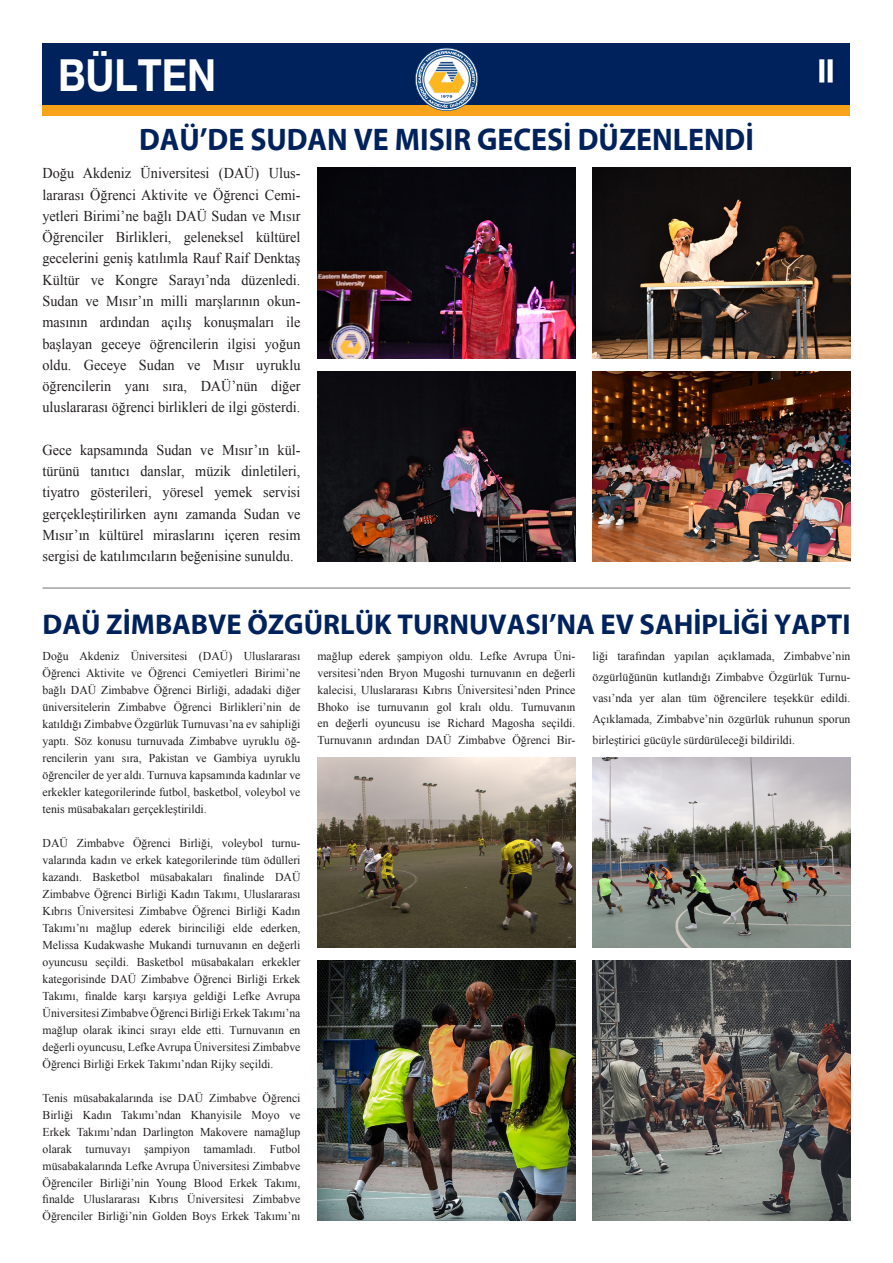
<style>
.page{position:relative;width:893px;height:1263px;background:#fff}
.page>*{position:absolute;margin:0;border:0;box-sizing:border-box;transform-origin:0 0}
.t1{font:700 44.1px "Helvetica Neue EMU";color:#fff;scale:.89 1}
.t2{font:700 31.5px "Myriad EMU";color:#00225c;scale:.95 1}
.t3{font:31.5px "Handel EMU";color:#fff}
.t4{font:700 28.8px "Myriad EMU";color:#00225c}
.t5{font:15px/21.3px "Times New Roman";color:#231f20;text-align:justify;scale:.95 1}
.t6{font:12px/17px "Times New Roman";color:#231f20;text-align:justify}
</style>
<div class="page">
<div style="left:43px;top:43px;width:807px;height:72px;background:#f9a31b"></div>
<div style="left:43px;top:43px;width:807px;height:61px;background:#00225c"></div>
<svg style="left:415px;top:48px;width:63px;height:63px"></svg>
<img style="left:317px;top:168px;width:258px;height:190px">
<img style="left:317px;top:757px;width:258px;height:190px">
<img style="left:317px;top:371px;width:258px;height:190px">
<img style="left:317px;top:960px;width:258px;height:260px">
<img style="left:592px;top:960px;width:258px;height:260px">
<img style="left:592px;top:168px;width:258px;height:190px">
<img style="left:592px;top:757px;width:258px;height:190px">
<img style="left:592px;top:371px;width:258px;height:190px">
<hr style="left:43px;top:587px;width:807px;height:2px;background:#939598">
<p class="t1" style="left:58px;top:48px;width:179px">BÜLTEN</p>
<p class="t3" style="left:818px;top:52px;width:18px">11</p>
<p class="t2" style="left:139px;top:122px;width:649px">DAÜ’DE SUDAN VE MISIR GECESİ DÜZENLENDİ</p>
<p class="t5" style="left:43px;top:162px;width:273px">Doğu Akdeniz Üniversitesi (DAÜ) Ulus&shy;lararası Öğrenci Aktivite ve Öğrenci Cemi&shy;yetleri Birimi’ne bağlı DAÜ Sudan ve Mısır Öğrenciler Birlikleri, geleneksel kültürel gecelerini geniş katılımla Rauf Raif Denktaş Kültür ve Kongre Sarayı’nda düzenledi.<br>Sudan ve Mısır’ın milli marşlarının okun&shy;masının ardından açılış konuşmaları ile başlayan geceye öğrencilerin ilgisi yoğun oldu. Geceye Sudan ve Mısır uyruklu öğrencilerin yanı sıra, DAÜ’nün diğer uluslararası öğrenci birlikleri de ilgi gösterdi.</p>
<p class="t5" style="left:43px;top:439px;width:273px">Gece kapsamında Sudan ve Mısır’ın kül&shy;türünü tanıtıcı danslar, müzik dinletileri, tiyatro gösterileri, yöresel yemek servisi gerçekleştirilirken aynı zamanda Sudan ve Mısır’ın kültürel miraslarını içeren resim sergisi de katılımcıların beğenisine sunuldu.</p>
<p class="t4" style="left:43px;top:608px;width:809px">DAÜ ZİMBABVE ÖZGÜRLÜK TURNUVASI’NA EV SAHİPLİĞİ YAPTI</p>
<p class="t6" style="left:43px;top:647px;width:259px">Doğu Akdeniz Üniversitesi (DAÜ) Uluslararası Öğrenci Aktivite ve Öğrenci Cemiyetleri Birimi’ne bağlı DAÜ Zimbabve Öğrenci Birliği, adadaki diğer üniversitelerin Zimbabve Öğrenci Birlikleri’nin de katıldığı Zimbabve Özgürlük Turnuvası’na ev sahipliği yaptı. Söz konusu turnuvada Zimbabve uyruklu öğ&shy;rencilerin yanı sıra, Pakistan ve Gambiya uyruklu öğrenciler de yer aldı. Turnuva kapsamında kadınlar ve erkekler kategorilerinde futbol, basketbol, voleybol ve tenis müsabakaları gerçekleştirildi.</p>
<p class="t6" style="left:43px;top:834px;width:259px">DAÜ Zimbabve Öğrenci Birliği, voleybol turnu&shy;valarında kadın ve erkek kategorilerinde tüm ödülleri kazandı. Basketbol müsabakaları finalinde DAÜ Zimbabve Öğrenci Birliği Kadın Takımı, Uluslararası Kıbrıs Üniversitesi Zimbabve Öğrenci Birliği Kadın Takımı’nı mağlup ederek birinciliği elde ederken, Melissa Kudakwashe Mukandi turnuvanın en değerli oyuncusu seçildi. Basketbol müsabakaları erkekler kategorisinde DAÜ Zimbabve Öğrenci Birliği Erkek Takımı, finalde karşı karşıya geldiği Lefke Avrupa Üniversitesi Zimbabve Öğrenci Birliği Erkek Takımı’na mağlup olarak ikinci sırayı elde etti. Turnuvanın en değerli oyuncusu, Lefke Avrupa Üniversitesi Zimbabve Öğrenci Birliği Erkek Takımı’ndan Rijky seçildi.</p>
<p class="t6" style="left:43px;top:1089px;width:259px">Tenis müsabakalarında ise DAÜ Zimbabve Öğrenci Birliği Kadın Takımı’ndan Khanyisile Moyo ve Erkek Takımı’ndan Darlington Makovere namağlup olarak turnuvayı şampiyon tamamladı. Futbol müsabakalarında Lefke Avrupa Üniversitesi Zimbabve Öğrenciler Birliği’nin Young Blood Erkek Takımı, finalde Uluslararası Kıbrıs Üniversitesi Zimbabve Öğrenciler Birliği’nin Golden Boys Erkek Takımı’nı</p>
<p class="t6" style="left:317px;top:647px;width:259px">mağlup ederek şampiyon oldu. Lefke Avrupa Üni&shy;versitesi’nden Bryon Mugoshi turnuvanın en değerli kalecisi, Uluslararası Kıbrıs Üniversitesi’nden Prince Bhoko ise turnuvanın gol kralı oldu. Turnuvanın en değerli oyuncusu ise Richard Magosha seçildi.<br>Turnuvanın ardından DAÜ Zimbabve Öğrenci Bir-</p>
<p class="t6" style="left:592px;top:645px;width:260px;line-height:20.9px">liği tarafından yapılan açıklamada, Zimbabve’nin özgürlüğünün kutlandığı Zimbabve Özgürlük Turnu&shy;vası’nda yer alan tüm öğrencilere teşekkür edildi.<br>Açıklamada, Zimbabve’nin özgürlük ruhunun sporun birleştirici gücüyle sürdürüleceği bildirildi.</p>
</div>
